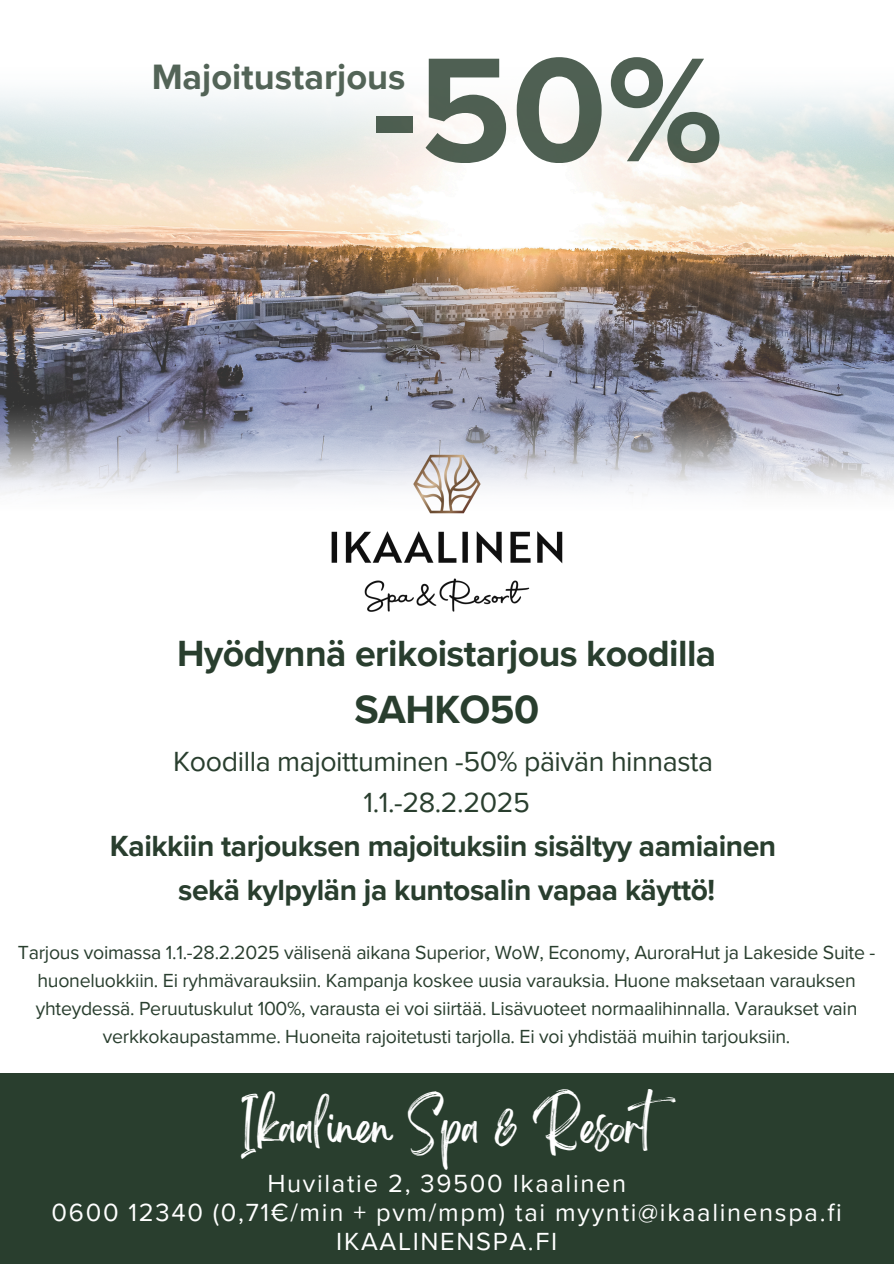
<style>
.page{position:relative;width:894px;height:1264px;background:#fff}
.page>*{position:absolute;margin:0;border:0;box-sizing:border-box;transform-origin:0 0}
.t1{font:700 153.75px "Proxima Nova";color:#293e2e}
.t2{font:40.8px "Brightwall";letter-spacing:-.015em;color:#fff}
.t3{font:700 40.5px "Proxima Nova";letter-spacing:-.015em;color:#293e2e}
.t4{font:700 37.5px "Proxima Nova";letter-spacing:-.015em;color:#293e2e}
.t5{font:700 36.3px "Proxima Nova";color:#293e2e}
.t6{font:700 30px/43.8px "Proxima Nova";letter-spacing:-.015em;color:#293e2e;text-align:center}
.t7{font:28.5px/41.7px "Proxima Nova";letter-spacing:-.015em;color:#293e2e;text-align:center}
.t8{font:25.5px/29.2px "Proxima Nova";letter-spacing:.065em;color:#fff;text-align:center}
.t9{font:19.5px/28.2px "Proxima Nova";letter-spacing:-.015em;color:#293e2e;text-align:center}
</style>
<div class="page">
<div style="left:0;top:1072px;width:893px;height:191px;background:#293e2e"></div>
<img style="left:0;top:184px;width:893px;height:209px">
<svg style="left:0;top:393px;width:893px;height:100px;background:#aaadbd"></svg>
<img style="left:305px;top:431px;width:283px;height:181px">
<svg style="left:0;top:92px;width:893px;height:92px"></svg>
<h1 class="t1" style="left:372px;top:20px;width:353px">-50%</h1>
<h3 class="t5" style="left:151px;top:56px;width:255px">Majoitustarjous</h3>
<h3 class="t4" style="left:177px;top:631px;width:540px">Hyödynnä erikoistarjous koodilla</h3>
<h3 class="t3" style="left:354px;top:686px;width:186px">SAHKO50</h3>
<h3 class="t7" style="left:173px;top:740px;width:541px">Koodilla majoittuminen -50% päivän hinnasta<br>1.1.-28.2.2025</h3>
<h3 class="t6" style="left:110px;top:824px;width:667px">Kaikkiin tarjouksen majoituksiin sisältyy aamiainen sekä kylpylän ja kuntosalin vapaa käyttö!</h3>
<p class="t9" style="left:18px;top:938px;width:858px">Tarjous voimassa 1.1.-28.2.2025 välisenä aikana Superior, WoW, Economy, AuroraHut ja Lakeside Suite - huoneluokkiin. Ei ryhmävarauksiin. Kampanja koskee uusia varauksia. Huone maksetaan varauksen yhteydessä. Peruutuskulut 100%, varausta ei voi siirtää. Lisävuoteet normaalihinnalla. Varaukset vain verkkokaupastamme. Huoneita rajoitetusti tarjolla. Ei voi yhdistää muihin tarjouksiin.</p>
<p class="t2" style="left:241px;top:1112px;width:450px">Ikaalinen Spa &amp; Resort</p>
<h1 class="t8" style="left:52px;top:1169px;width:791px">Huvilatie 2, 39500 Ikaalinen<br>0600 12340 (0,71€/min + pvm/mpm) tai myynti@ikaalinenspa.fi<br>IKAALINENSPA.FI</h1>
</div>
